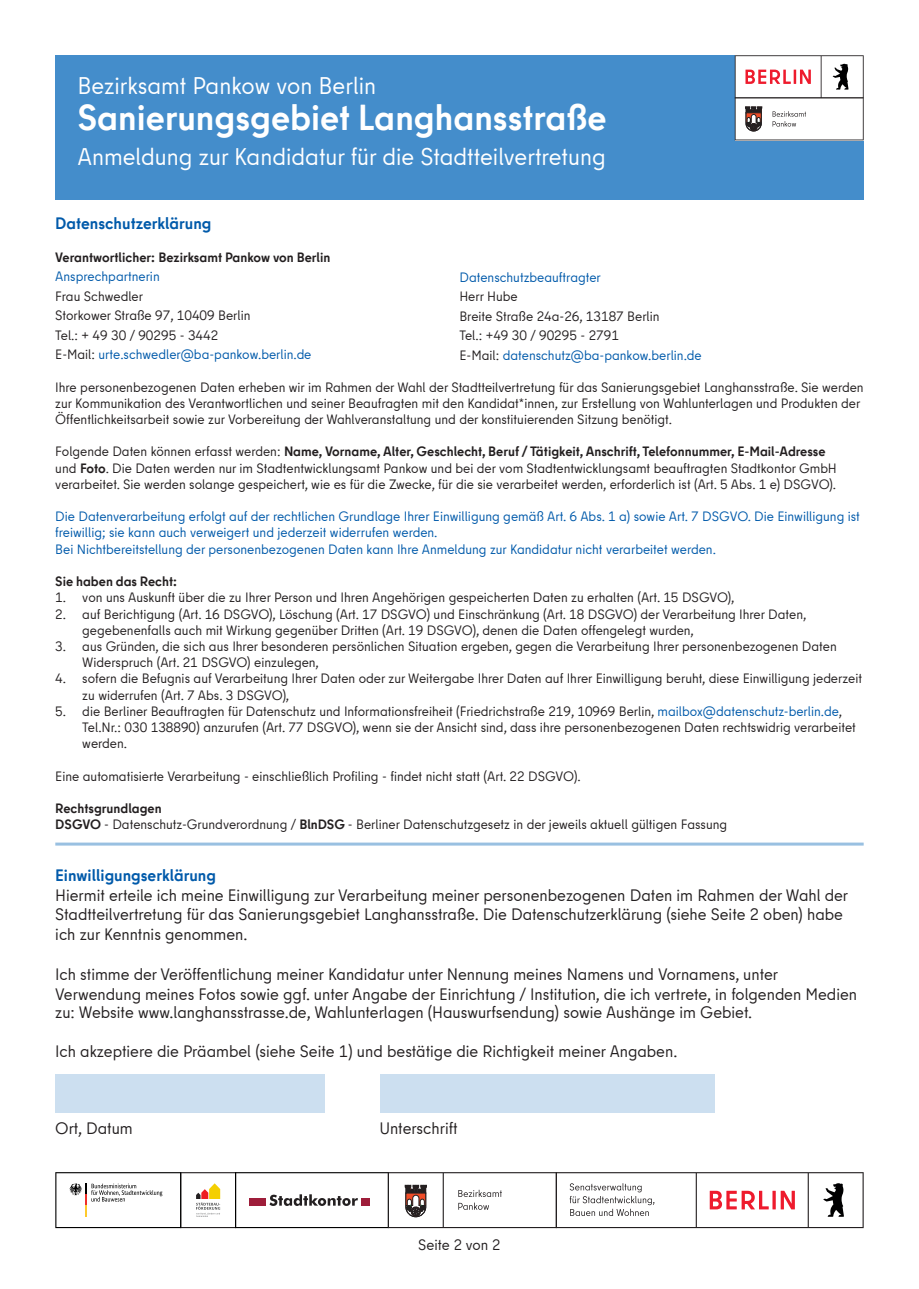
<style>
.page{position:relative;width:919px;height:1289px;background:#fff}
.page>*{position:absolute;margin:0;border:0;box-sizing:border-box;transform-origin:0 0}
.t1{font:700 36px "Berlin Type Office";color:#fff}
.t2{font:24px "Berlin Type Office";color:#fff}
.t3{font:16.5px/19.8px "Berlin Type Office";color:#231f20}
.t4{font:700 16.5px "Berlin Type Office";color:#015aaa}
.t5{font:15px "Berlin Type Office";color:#231f20}
.Fließtext{font:13.5px/16.2px "Berlin Type Office";color:#231f20}
.Fließtext-2{font:13.5px/16.2px "Berlin Type Office";color:#015aaa}
.t6{font:700 13.5px "Berlin Type Office";color:#231f20}
.s1{color:#231f20}
.s2{font-weight:700}
.s3{color:#015aaa}
</style>
<div class="page">
<div style="left:55px;top:1074px;width:269px;height:38px;background:#ccdff0"></div>
<hr style="left:55px;top:842px;width:808px;height:3px;background:#99c0e1">
<div style="left:381px;top:1074px;width:333px;height:38px;background:#ccdff0"></div>
<svg style="left:55px;top:1172px;width:808px;height:56px"></svg>
<div style="left:55px;top:55px;width:808px;height:145px;background:#448dcb"></div>
<svg style="left:734px;top:55px;width:129px;height:85px;background:#e7dedf"></svg>
<p class="t2" style="left:77px;top:71px;width:300px">Bezirksamt Pankow von Berlin</p>
<p class="t1" style="left:77px;top:94px;width:530px">Sanierungsgebiet Langhansstraße</p>
<p class="t2" style="left:77px;top:142px;width:529px">Anmeldung zur Kandidatur für die Stadtteilvertretung</p>
<p class="t4" style="left:55px;top:213px;width:158px">Datenschutzerklärung</p>
<p class="t6" style="left:55px;top:248px;width:277px">Verantwortlicher: Bezirksamt Pankow von Berlin</p>
<p class="Fließtext-2" style="left:55px;top:268px;width:106px">Ansprechpartnerin</p>
<p class="Fließtext" style="left:55px;top:288px;width:89px">Frau Schwedler</p>
<p class="Fließtext" style="left:55px;top:307px;width:197px">Storkower Straße 97, 10409 Berlin</p>
<p class="Fließtext" style="left:55px;top:327px;width:164px">Tel.: + 49 30 / 90295 - 3442</p>
<p class="Fließtext-2" style="left:55px;top:346px;width:258px"><span class="s1">E-Mail:</span> urte.schwedler@ba-pankow.berlin.de</p>
<p class="Fließtext" style="left:55px;top:379px;width:809px">Ihre personenbezogenen Daten erheben wir im Rahmen der Wahl der Stadtteilvertretung für das Sanierungsgebiet Langhansstraße. Sie werden zur Kommunikation des Verantwortlichen und seiner Beaufragten mit den Kandidat*innen, zur Erstellung von Wahlunterlagen und Produkten der<br>Öffentlichkeitsarbeit sowie zur Vorbereitung der Wahlveranstaltung und der konstituierenden Sitzung benötigt.</p>
<p class="Fließtext" style="left:55px;top:444px;width:783px">Folgende Daten können erfasst werden: <span class="s2">Name, Vorname, Alter, Geschlecht, Beruf / Tätigkeit, Anschrift, Telefonnummer, E-Mail-Adresse </span>und <span class="s2">Foto</span>. Die Daten werden nur im Stadtentwicklungsamt Pankow und bei der vom Stadtentwicklungsamt beauftragten Stadtkontor GmbH verarbeitet. Sie werden solange gespeichert, wie es für die Zwecke, für die sie verarbeitet werden, erforderlich ist (Art. 5 Abs. 1 e) DSGVO).</p>
<p class="Fließtext-2" style="left:55px;top:508px;width:806px">Die Datenverarbeitung erfolgt auf der rechtlichen Grundlage Ihrer Einwilligung gemäß Art. 6 Abs. 1 a) sowie Art. 7 DSGVO. Die Einwilligung ist freiwillig; sie kann auch verweigert und jederzeit widerrufen werden.</p>
<p class="Fließtext-2" style="left:55px;top:541px;width:662px">Bei Nichtbereitstellung der personenbezogenen Daten kann Ihre Anmeldung zur Kandidatur nicht verarbeitet werden.</p>
<p class="t6" style="left:55px;top:572px;width:123px">Sie haben das Recht:</p>
<p class="Fließtext" style="left:55px;top:589px;width:680px">1. von uns Auskunft über die zu Ihrer Person und Ihren Angehörigen gespeicherten Daten zu erhalten (Art. 15 DSGVO),</p>
<p class="Fließtext" style="left:82px;top:606px;width:725px;text-indent:-27px">2. auf Berichtigung (Art. 16 DSGVO), Löschung (Art. 17 DSGVO) und Einschränkung (Art. 18 DSGVO) der Verarbeitung Ihrer Daten, gegebenenfalls auch mit Wirkung gegenüber Dritten (Art. 19 DSGVO), denen die Daten offengelegt wurden,</p>
<p class="Fließtext" style="left:82px;top:638px;width:756px;text-indent:-27px">3. aus Gründen, die sich aus Ihrer besonderen persönlichen Situation ergeben, gegen die Verarbeitung Ihrer personenbezogenen Daten<br>Widerspruch (Art. 21 DSGVO) einzulegen,</p>
<p class="Fließtext" style="left:82px;top:670px;width:781px;text-indent:-27px">4. sofern die Befugnis auf Verarbeitung Ihrer Daten oder zur Weitergabe Ihrer Daten auf Ihrer Einwilligung beruht, diese Einwilligung jederzeit zu widerrufen (Art. 7 Abs. 3 DSGVO),</p>
<p class="Fließtext" style="left:82px;top:703px;width:775px;text-indent:-27px">5. die Berliner Beauftragten für Datenschutz und Informationsfreiheit (Friedrichstraße 219, 10969 Berlin, <span class="s3">mailbox@datenschutz-berlin.de</span>,<br>Tel.Nr.: 030 138890) anzurufen (Art. 77 DSGVO), wenn sie der Ansicht sind, dass ihre personenbezogenen Daten rechtswidrig verarbeitet werden.</p>
<p class="Fließtext" style="left:55px;top:768px;width:527px">Eine automatisierte Verarbeitung - einschließlich Profiling - findet nicht statt (Art. 22 DSGVO).</p>
<p class="t6" style="left:55px;top:799px;width:108px">Rechtsgrundlagen</p>
<p class="Fließtext" style="left:55px;top:816px;width:673px"><span class="s2">DSGVO</span> - Datenschutz-Grundverordnung / <span class="s2">BlnDSG</span> - Berliner Datenschutzgesetz in der jeweils aktuell gültigen Fassung</p>
<p class="Fließtext-2" style="left:459px;top:269px;width:143px">Datenschutzbeauftragter</p>
<p class="Fließtext" style="left:459px;top:288px;width:60px">Herr Hube</p>
<p class="Fließtext" style="left:459px;top:308px;width:202px">Breite Straße 24a-26, 13187 Berlin</p>
<p class="Fließtext" style="left:459px;top:327px;width:161px">Tel.: +49 30 / 90295 - 2791</p>
<p class="Fließtext-2" style="left:459px;top:347px;width:243px"><span class="s1">E-Mail:</span> datenschutz@ba-pankow.berlin.de</p>
<p class="t4" style="left:55px;top:864px;width:162px">Einwilligungserklärung</p>
<p class="t3" style="left:55px;top:885px;width:794px">Hiermit erteile ich meine Einwilligung zur Verarbeitung meiner personenbezogenen Daten im Rahmen der Wahl der<br>Stadtteilvertretung für das Sanierungsgebiet Langhansstraße. Die Datenschutzerklärung (siehe Seite 2 oben) habe ich zur Kenntnis genommen.</p>
<p class="t3" style="left:55px;top:964px;width:803px">Ich stimme der Veröffentlichung meiner Kandidatur unter Nennung meines Namens und Vornamens, unter<br>Verwendung meines Fotos sowie ggf. unter Angabe der Einrichtung / Institution, die ich vertrete, in folgenden Medien</p>
<p class="t3" style="left:55px;top:1002px;width:698px">zu: Website www.langhansstrasse.de, Wahlunterlagen (Hauswurfsendung) sowie Aushänge im Gebiet.</p>
<p class="t3" style="left:55px;top:1041px;width:623px">Ich akzeptiere die Präambel (siehe Seite 1) und bestätige die Richtigkeit meiner Angaben.</p>
<p class="t3" style="left:55px;top:1118px;width:79px">Ort, Datum</p>
<p class="t3" style="left:379px;top:1118px;width:80px">Unterschrift</p>
<p class="t5" style="left:418px;top:1234px;width:84px">Seite 2 von 2</p>
</div>
